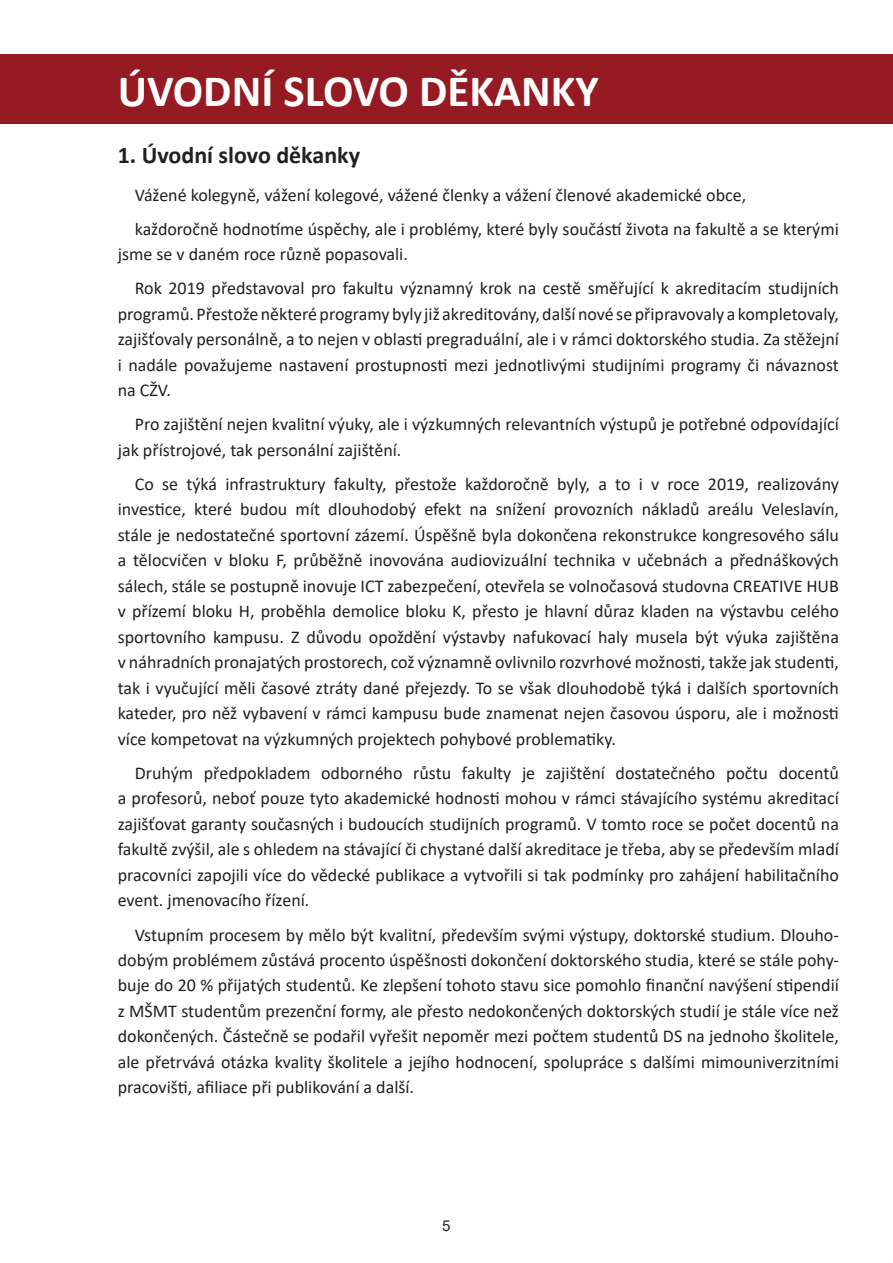
<style>
.page{position:relative;width:893px;height:1263px;background:#fff}
.page>*{position:absolute;margin:0;border:0;box-sizing:border-box;transform-origin:0 0}
.t1{font:700 45px "Calibri";color:#fff}
.t2{font:700 24px "Calibri";color:#231f20}
.t3{font:18px/25.5px "Calibri";color:#231f20;text-align:justify}
.t4{font:15px "Arial";color:#231f20}
</style>
<div class="page">
<div style="left:0;top:54px;width:893px;height:69px;background:#961a22"></div>
<h1 class="t1" style="left:118px;top:59px;width:483px">ÚVODNÍ SLOVO DĚKANKY</h1>
<h2 class="t2" style="left:118px;top:138px;width:244px">1. Úvodní slovo děkanky</h2>
<p class="t3" style="left:135px;top:177px;width:706px;line-height:34px">Vážené kolegyně, vážení kolegové, vážené členky a vážení členové akademické obce,<br>každoročně hodnotíme úspěchy, ale i problémy, které byly součástí života na fakultě a se kterými</p>
<p class="t3" style="left:135px;top:237px;width:706px;line-height:34px;text-indent:-17px">jsme se v daném roce různě popasovali.<br>Rok 2019 představoval pro fakultu významný krok na cestě směřující k akreditacím studijních</p>
<p class="t3" style="left:118px;top:301px;width:723px">programů. Přestože některé programy byly již akreditovány, další nové se připravovaly a kompletovaly, zajišťovaly personálně, a to nejen v oblasti pregraduální, ale i v rámci doktorského studia. Za stěžejní i nadále považujeme nastavení prostupnosti mezi jednotlivými studijními programy či návaznost na CŽV.</p>
<p class="t3" style="left:118px;top:411px;width:723px;text-indent:17px">Pro zajištění nejen kvalitní výuky, ale i výzkumných relevantních výstupů je potřebné odpovídající jak přístrojové, tak personální zajištění.</p>
<p class="t3" style="left:118px;top:471px;width:723px;text-indent:17px">Co se týká infrastruktury fakulty, přestože každoročně byly, a to i v roce 2019, realizovány investice, které budou mít dlouhodobý efekt na snížení provozních nákladů areálu Veleslavín, stále je nedostatečné sportovní zázemí. Úspěšně byla dokončena rekonstrukce kongresového sálu a tělocvičen v bloku F, průběžně inovována audiovizuální technika v učebnách a přednáškových sálech, stále se postupně inovuje ICT zabezpečení, otevřela se volnočasová studovna CREATIVE HUB v přízemí bloku H, proběhla demolice bloku K, přesto je hlavní důraz kladen na výstavbu celého sportovního kampusu. Z důvodu opoždění výstavby nafukovací haly musela být výuka zajištěna v náhradních pronajatých prostorech, což významně ovlivnilo rozvrhové možnosti, takže jak studenti, tak i vyučující měli časové ztráty dané přejezdy. To se však dlouhodobě týká i dalších sportovních kateder, pro něž vybavení v rámci kampusu bude znamenat nejen časovou úsporu, ale i možnosti více kompetovat na výzkumných projektech pohybové problematiky.</p>
<p class="t3" style="left:118px;top:760px;width:723px;text-indent:17px">Druhým předpokladem odborného růstu fakulty je zajištění dostatečného počtu docentů a profesorů, neboť pouze tyto akademické hodnosti mohou v rámci stávajícího systému akreditací zajišťovat garanty současných i budoucích studijních programů. V tomto roce se počet docentů na fakultě zvýšil, ale s ohledem na stávající či chystané další akreditace je třeba, aby se především mladí pracovníci zapojili více do vědecké publikace a vytvořili si tak podmínky pro zahájení habilitačního event. jmenovacího řízení.</p>
<p class="t3" style="left:118px;top:921px;width:723px;text-indent:17px">Vstupním procesem by mělo být kvalitní, především svými výstupy, doktorské studium. Dlouho&shy;dobým problémem zůstává procento úspěšnosti dokončení doktorského studia, které se stále pohy&shy;buje do 20 % přijatých studentů. Ke zlepšení tohoto stavu sice pomohlo finanční navýšení stipendií z MŠMT studentům prezenční formy, ale přesto nedokončených doktorských studií je stále více než dokončených. Částečně se podařil vyřešit nepoměr mezi počtem studentů DS na jednoho školitele, ale přetrvává otázka kvality školitele a jejího hodnocení, spolupráce s dalšími mimouniverzitními pracovišti, afiliace při publikování a další.</p>
<p class="t4" style="left:442px;top:1216px;width:10px">5</p>
</div>
